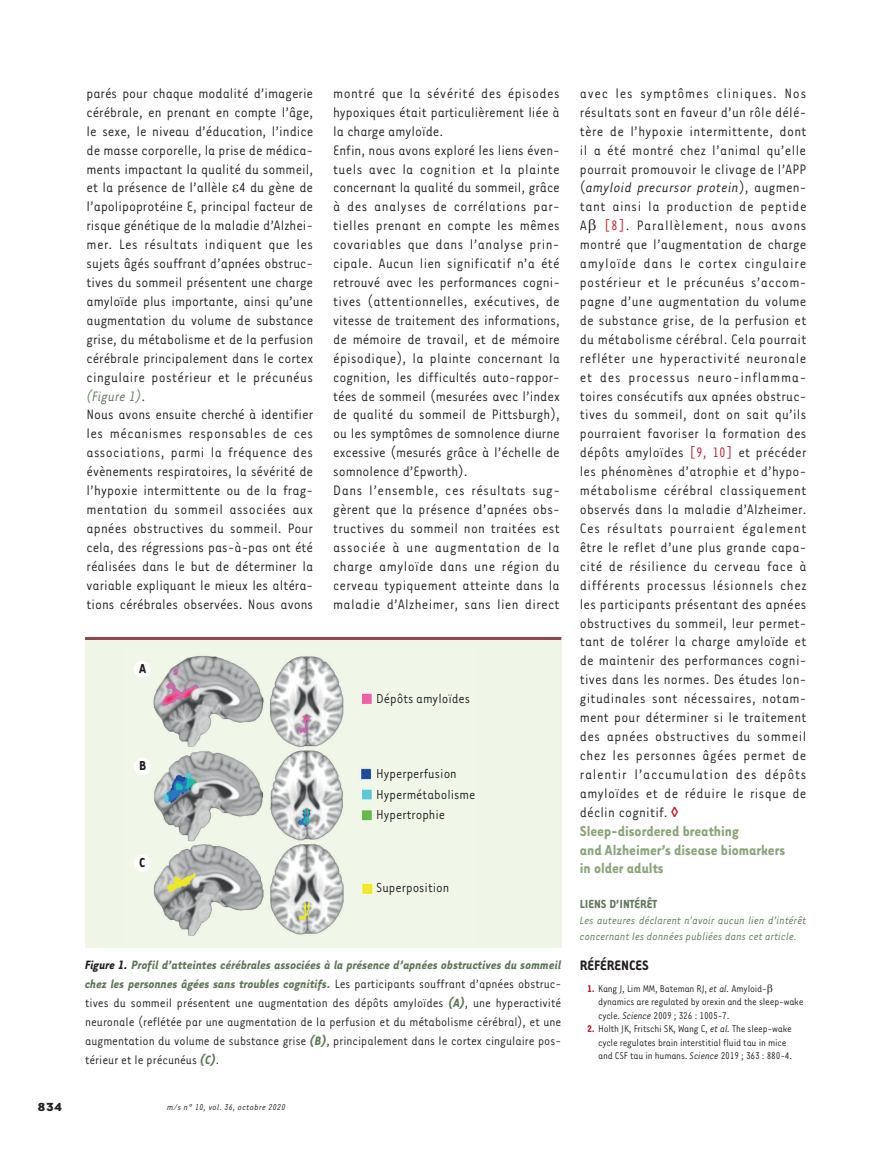
<style>
.page{position:relative;width:893px;height:1149px;background:#fff}
.page>*{position:absolute;margin:0;border:0;box-sizing:border-box;transform-origin:0 0}
.t1{font:700 16.5px/18.9px "Tarzana Narrow";color:#8ba479}
.t2{font:15.75px/18.9px "Tarzana Narrow";color:#231f20}
.t3{font:700 15.75px "Tarzana Narrow";color:#231f20}
.t4{font:15px/20.5px "Tarzana Narrow";color:#231f20}
.t5{font:700 15px "Tarzana Narrow";color:#231f20}
.t6{font:13.95px/18.9px "Tarzana Narrow";color:#231f20;text-align:justify}
.t7{font:700 13.5px "Tarzana Narrow";color:#5f7659}
.t8{font:700 13.5px "Tarzana Wide";color:#231f20}
.t9{font:italic 12.45px/15.9px "Tarzana Narrow";color:#5f7659}
.t10{font:11.25px/13.5px "Tarzana Narrow";letter-spacing:-.015em;color:#231f20}
.t11{font:italic 9.75px "Tarzana Narrow";letter-spacing:.025em;color:#231f20}
.s1{font-style:italic;color:#5f7659}
.s2{font-weight:700;font-style:italic}
.s3{font-weight:700;font-style:italic;color:#5f7659}
.s4{font-style:italic}
.s5{color:#bf182a}
.s6{font-weight:700;color:#c11527}
</style>
<div class="page">
<div style="left:85px;top:640px;width:476px;height:307px;background:#eff6e8"></div>
<img style="left:134px;top:656px;width:239px;height:280px">
<div style="left:134px;top:660px;width:17px;height:17px;background:#fff;border-radius:50%"></div>
<div style="left:134px;top:757px;width:17px;height:17px;background:#fff;border-radius:50%"></div>
<div style="left:134px;top:854px;width:17px;height:17px;background:#fff;border-radius:50%"></div>
<hr style="left:85px;top:636px;width:476px;height:3px;background:#8d454f">
<p class="t2" style="left:87px;top:83px;width:228px">parés pour chaque modalité d’imagerie cérébrale, en prenant en compte l’âge, le sexe, le niveau d’éducation, l’indice de masse corporelle, la prise de médica&shy;ments impactant la qualité du sommeil, et la présence de l’allèle 4 du gène de l’apolipoprotéine E, principal facteur de risque génétique de la maladie d’Alzhei&shy;mer. Les résultats indiquent que les sujets âgés souffrant d’apnées obstruc&shy;tives du sommeil présentent une charge amyloïde plus importante, ainsi qu’une augmentation du volume de substance grise, du métabolisme et de la perfusion cérébrale principalement dans le cortex cingulaire postérieur et le précunéus <span class="s1">(Figure 1)</span>.<br>Nous avons ensuite cherché à identifier les mécanismes responsables de ces associations, parmi la fréquence des évènements respiratoires, la sévérité de l’hypoxie intermittente ou de la frag&shy;mentation du sommeil associées aux apnées obstructives du sommeil. Pour cela, des régressions pas-à-pas ont été réalisées dans le but de déterminer la variable expliquant le mieux les altéra&shy;tions cérébrales observées. Nous avons</p>
<p class="t2" style="left:333px;top:83px;width:228px">montré que la sévérité des épisodes hypoxiques était particulièrement liée à la charge amyloïde.<br>Enfin, nous avons exploré les liens éven&shy;tuels avec la cognition et la plainte concernant la qualité du sommeil, grâce à des analyses de corrélations par&shy;tielles prenant en compte les mêmes covariables que dans l’analyse prin&shy;cipale. Aucun lien significatif n’a été retrouvé avec les performances cogni&shy;tives (attentionnelles, exécutives, de vitesse de traitement des informations, de mémoire de travail, et de mémoire épisodique), la plainte concernant la cognition, les difficultés auto-rappor&shy;tées de sommeil (mesurées avec l’index de qualité du sommeil de Pittsburgh), ou les symptômes de somnolence diurne excessive (mesurés grâce à l’échelle de somnolence d’Epworth).<br>Dans l’ensemble, ces résultats sug&shy;gèrent que la présence d’apnées obs&shy;tructives du sommeil non traitées est associée à une augmentation de la charge amyloïde dans une région du cerveau typiquement atteinte dans la maladie d’Alzheimer, sans lien direct</p>
<p class="t5" style="left:139px;top:659px;width:9px">A</p>
<p class="t4" style="left:376px;top:687px;width:95px">Dépôts amyloïdes</p>
<p class="t5" style="left:139px;top:756px;width:9px">B</p>
<p class="t5" style="left:139px;top:853px;width:7px">C</p>
<p class="t4" style="left:376px;top:762px;width:101px">Hyperperfusion<br>Hypermétabolisme<br>Hypertrophie</p>
<p class="t4" style="left:376px;top:876px;width:75px">Superposition</p>
<p class="t6" style="left:85px;top:954px;width:478px"><span class="s2">Figure 1.</span> <span class="s3">Profil d’atteintes cérébrales associées à la présence d’apnées obstructives du sommeil chez les personnes âgées sans troubles cognitifs.</span> Les participants souffrant d’apnées obstruc&shy;tives du sommeil présentent une augmentation des dépôts amyloïdes <span class="s3">(A)</span>, une hyperactivité neuronale (reflétée par une augmentation de la perfusion et du métabolisme cérébral), et une augmentation du volume de substance grise <span class="s3">(B)</span>, principalement dans le cortex cingulaire pos&shy;térieur et le précunéus <span class="s3">(C)</span>.</p>
<p class="t8" style="left:38px;top:1097px;width:26px">834</p>
<p class="t11" style="left:167px;top:1100px;width:120px">m/s n° 10, vol. 36, octobre 2020</p>
<p class="t2" style="left:580px;top:83px;width:228px;text-align:justify">avec les symptômes cliniques. Nos résultats sont en faveur d’un rôle délé&shy;tère de l’hypoxie intermittente, dont il a été montré chez l’animal qu’elle pourrait promouvoir le clivage de l’APP (<span class="s4">amyloid precursor protein</span>), augmen&shy;tant ainsi la production de peptide A <span class="s5">[8]</span>. Parallèlement, nous avons montré que l’augmentation de charge amyloïde dans le cortex cingulaire postérieur et le précunéus s’accom&shy;pagne d’une augmentation du volume de substance grise, de la perfusion et du métabolisme cérébral. Cela pourrait refléter une hyperactivité neuronale et des processus neuro-inflamma&shy;toires consécutifs aux apnées obstruc&shy;tives du sommeil, dont on sait qu’ils pourraient favoriser la formation des dépôts amyloïdes <span class="s5">[9, 10]</span> et précéder les phénomènes d’atrophie et d’hypo&shy;métabolisme cérébral classiquement observés dans la maladie d’Alzheimer.<br>Ces résultats pourraient également être le reflet d’une plus grande capa&shy;cité de résilience du cerveau face à différents processus lésionnels chez les participants présentant des apnées obstructives du sommeil, leur permet&shy;tant de tolérer la charge amyloïde et de maintenir des performances cogni&shy;tives dans les normes. Des études lon&shy;gitudinales sont nécessaires, notam&shy;ment pour déterminer si le traitement des apnées obstructives du sommeil chez les personnes âgées permet de ralentir l’accumulation des dépôts amyloïdes et de réduire le risque de déclin cognitif.</p>
<p class="t1" style="left:580px;top:820px;width:207px">Sleep-disordered breathing<br>and Alzheimer’s disease biomarkers in older adults</p>
<p class="t7" style="left:580px;top:895px;width:79px">LIENS D’INTÉRÊT</p>
<p class="t9" style="left:580px;top:911px;width:228px">Les auteures déclarent n’avoir aucun lien d’intérêt concernant les données publiées dans cet article.</p>
<p class="t3" style="left:580px;top:954px;width:70px">RÉFÉRENCES</p>
<p class="t10" style="left:598px;top:980px;width:207px;text-indent:-11px"><span class="s6">1.</span> Kang J, Lim MM, Bateman RJ, <span class="s4">et al.</span> Amyloid&shy;dynamics are regulated by orexin and the sleep-wake cycle. <span class="s4">Science</span> 2009 ; 326 : 1005-7.</p>
<p class="t10" style="left:598px;top:1021px;width:196px;text-indent:-11px"><span class="s6">2.</span> Holth JK, Fritschi SK, Wang C, <span class="s4">et al.</span> The sleep-wake cycle regulates brain interstitial fluid tau in mice and CSF tau in humans. <span class="s4">Science</span> 2019 ; 363 : 880-4.</p>
</div>
